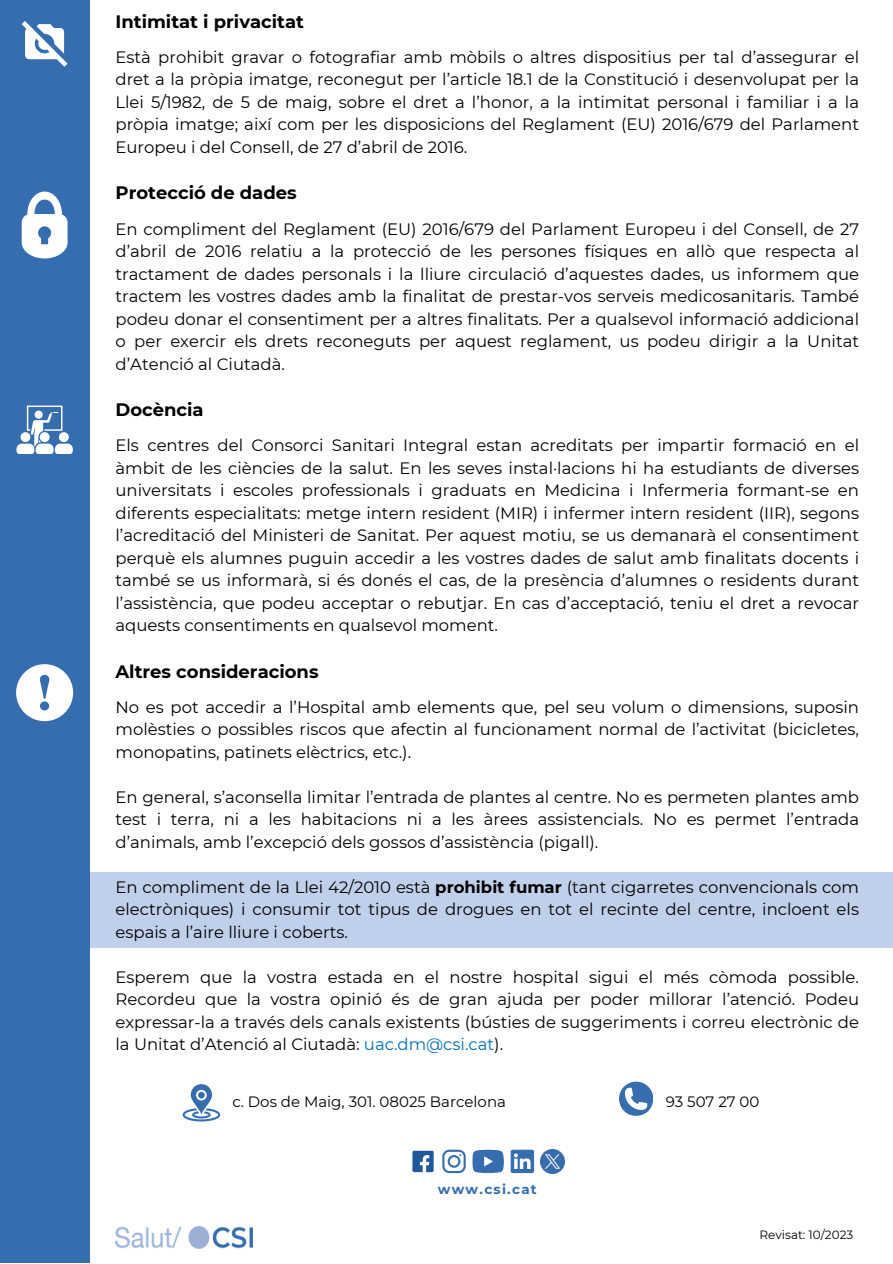
<style>
.page{position:relative;width:893px;height:1264px;background:#fff}
.page>*{position:absolute;margin:0;border:0;box-sizing:border-box;transform-origin:0 0}
.t1{font:700 18px "Montserrat";color:#000}
.t2{font:16.5px/22.5px "Montserrat";color:#000;text-align:justify}
.t3{font:15px "Montserrat";color:#000}
.t4{font:700 13.5px "Montserrat";letter-spacing:.095em;color:#356dae}
.t5{font:12px "Montserrat";color:#000}
.s1{font-weight:700}
.s2{color:#016eb6}
</style>
<div class="page">
<div style="left:0;top:871px;width:892px;height:76px;background:#c0cfea"></div>
<div style="left:0;top:0;width:89px;height:1262px;background:#356dae"></div>
<img style="left:115px;top:1226px;width:138px;height:21px">
<img style="left:412px;top:1150px;width:22px;height:23px">
<svg style="left:442px;top:1149px;width:23px;height:24px"></svg>
<svg style="left:472px;top:1149px;width:32px;height:23px"></svg>
<svg style="left:510px;top:1149px;width:24px;height:24px"></svg>
<img style="left:540px;top:1149px;width:24px;height:24px">
<svg style="left:183px;top:1084px;width:37px;height:37px"></svg>
<svg style="left:619px;top:1081px;width:33px;height:35px"></svg>
<svg style="left:22px;top:191px;width:46px;height:67px"></svg>
<svg style="left:22px;top:21px;width:46px;height:46px"></svg>
<svg style="left:16px;top:405px;width:57px;height:49px"></svg>
<svg style="left:16px;top:664px;width:57px;height:57px"></svg>
<p class="t1" style="left:115px;top:10px;width:190px">Intimitat i privacitat</p>
<p class="t2" style="left:115px;top:46px;width:745px">Està prohibit gravar o fotografiar amb mòbils o altres dispositius per tal d’assegurar el dret a la pròpia imatge, reconegut per l’article 18.1 de la Constitució i desenvolupat per la Llei 5/1982, de 5 de maig, sobre el dret a l’honor, a la intimitat personal i familiar i a la pròpia imatge; així com per les disposicions del Reglament (EU) 2016/679 del Parlament Europeu i del Consell, de 27 d’abril de 2016.</p>
<p class="t1" style="left:115px;top:182px;width:183px">Protecció de dades</p>
<p class="t2" style="left:115px;top:217px;width:745px">En compliment del Reglament (EU) 2016/679 del Parlament Europeu i del Consell, de 27 d’abril de 2016 relatiu a la protecció de les persones físiques en allò que respecta al tractament de dades personals i la lliure circulació d’aquestes dades, us informem que tractem les vostres dades amb la finalitat de prestar-vos serveis medicosanitaris. També podeu donar el consentiment per a altres finalitats. Per a qualsevol informació addicional o per exercir els drets reconeguts per aquest reglament, us podeu dirigir a la Unitat d’Atenció al Ciutadà.</p>
<p class="t1" style="left:115px;top:398px;width:90px">Docència</p>
<p class="t2" style="left:115px;top:434px;width:745px">Els centres del Consorci Sanitari Integral estan acreditats per impartir formació en el àmbit de les ciències de la salut. En les seves instal·lacions hi ha estudiants de diverses universitats i escoles professionals i graduats en Medicina i Infermeria formant-se en diferents especialitats: metge intern resident (MIR) i infermer intern resident (IIR), segons l’acreditació del Ministeri de Sanitat. Per aquest motiu, se us demanarà el consentiment perquè els alumnes puguin accedir a les vostres dades de salut amb finalitats docents i també se us informarà, si és donés el cas, de la presència d’alumnes o residents durant l’assistència, que podeu acceptar o rebutjar. En cas d’acceptació, teniu el dret a revocar aquests consentiments en qualsevol moment.</p>
<p class="t1" style="left:115px;top:660px;width:204px">Altres consideracions</p>
<p class="t2" style="left:115px;top:695px;width:745px">No es pot accedir a l’Hospital amb elements que, pel seu volum o dimensions, suposin molèsties o possibles riscos que afectin al funcionament normal de l’activitat (bicicletes, monopatins, patinets elèctrics, etc.).</p>
<p class="t2" style="left:115px;top:785px;width:745px">En general, s’aconsella limitar l’entrada de plantes al centre. No es permeten plantes amb test i terra, ni a les habitacions ni a les àrees assistencials. No es permet l’entrada d’animals, amb l’excepció dels gossos d’assistència (pigall).</p>
<p class="t2" style="left:115px;top:875px;width:745px">En compliment de la Llei 42/2010 està <span class="s1">prohibit fumar</span> (tant cigarretes convencionals com electròniques) i consumir tot tipus de drogues en tot el recinte del centre, incloent els espais a l’aire lliure i coberts.</p>
<p class="t2" style="left:115px;top:965px;width:745px">Esperem que la vostra estada en el nostre hospital sigui el més còmoda possible.<br>Recordeu que la vostra opinió és de gran ajuda per poder millorar l’atenció. Podeu expressar-la a través dels canals existents (bústies de suggeriments i correu electrònic de la Unitat d’Atenció al Ciutadà: <span class="s2">uac.dm@csi.cat</span>).</p>
<p class="t3" style="left:232px;top:1092px;width:275px">c. Dos de Maig, 301. 08025 Barcelona</p>
<p class="t3" style="left:665px;top:1092px;width:95px">93 507 27 00</p>
<p class="t4" style="left:438px;top:1181px;width:100px">www.csi.cat</p>
<p class="t5" style="left:759px;top:1227px;width:95px">Revisat: 10/2023</p>
</div>
